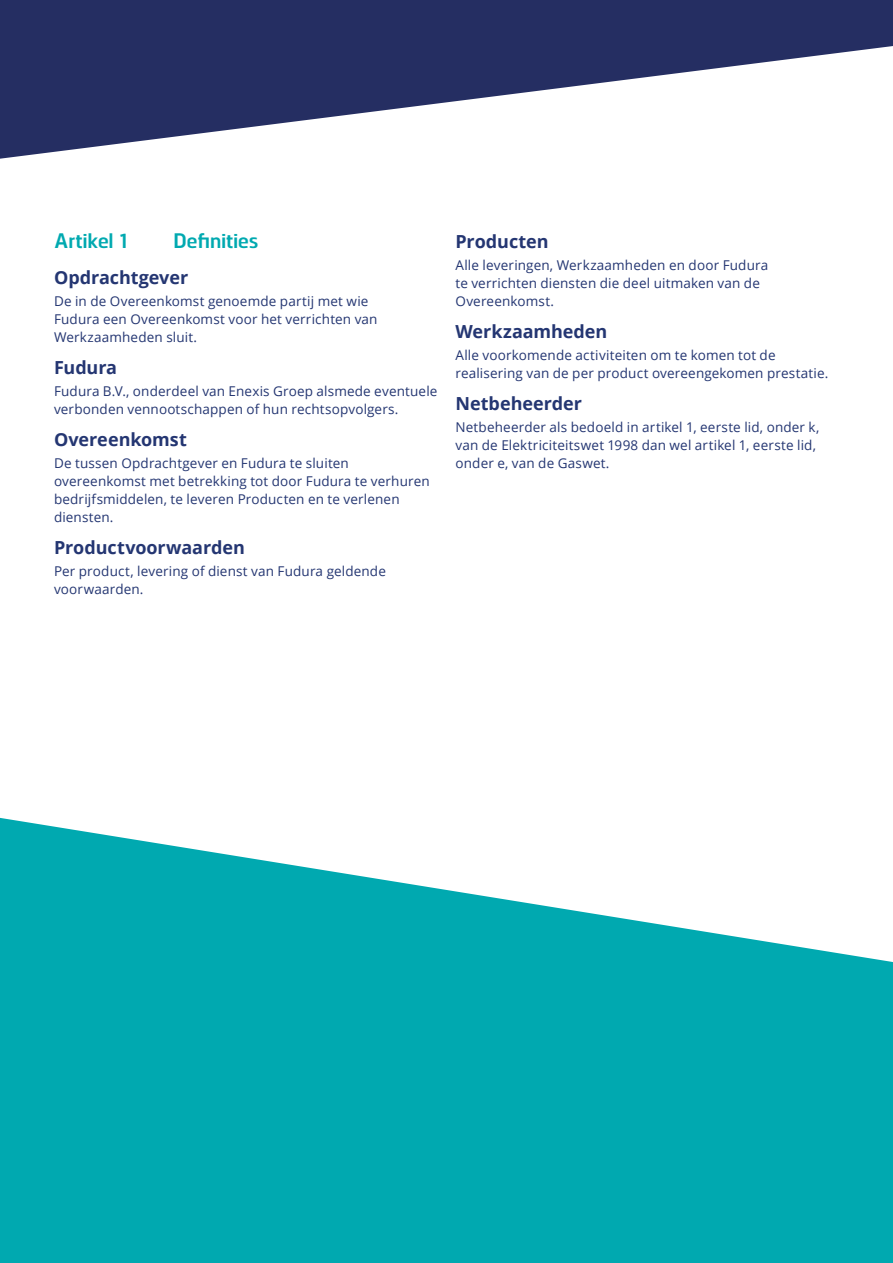
<style>
.page{position:relative;width:893px;height:1263px;background:#fff}
.page>*{position:absolute;margin:0;border:0;box-sizing:border-box;transform-origin:0 0}
.t1{font:700 21px "Norpeth";letter-spacing:-.005em;color:#00a9b0}
.t2{font:700 18px "Open Sans";letter-spacing:-.005em;color:#243672}
.t3{font:13.5px/18px "Open Sans";letter-spacing:.01em;color:#243672}
</style>
<div class="page">
<svg style="left:0;top:818px;width:893px;height:445px;fill:#00a9b0"></svg>
<svg style="left:0;top:0;width:893px;height:159px;fill:#252e62"></svg>
<h1 class="t1" style="left:54px;top:225px;width:75px">Artikel 1</h1>
<h1 class="t1" style="left:173px;top:225px;width:87px">Definities</h1>
<h2 class="t2" style="left:54px;top:264px;width:136px">Opdrachtgever</h2>
<p class="t3" style="left:54px;top:292px;width:325px">De in de Overeenkomst genoemde partij met wie<br>Fudura een Overeenkomst voor het verrichten van<br>Werkzaamheden sluit.</p>
<h2 class="t2" style="left:54px;top:354px;width:65px">Fudura</h2>
<p class="t3" style="left:54px;top:382px;width:385px">Fudura B.V., onderdeel van Enexis Groep alsmede eventuele verbonden vennootschappen of hun rechtsopvolgers.</p>
<h2 class="t2" style="left:54px;top:426px;width:134px">Overeenkomst</h2>
<p class="t3" style="left:54px;top:454px;width:377px">De tussen Opdrachtgever en Fudura te sluiten overeenkomst met betrekking tot door Fudura te verhuren bedrijfsmiddelen, te leveren Producten en te verlenen diensten.</p>
<h2 class="t2" style="left:54px;top:534px;width:192px">Productvoorwaarden</h2>
<p class="t3" style="left:54px;top:562px;width:333px">Per product, levering of dienst van Fudura geldende voorwaarden.</p>
<h2 class="t2" style="left:455px;top:228px;width:95px">Producten</h2>
<p class="t3" style="left:455px;top:256px;width:314px">Alle leveringen, Werkzaamheden en door Fudura te verrichten diensten die deel uitmaken van de<br>Overeenkomst.</p>
<h2 class="t2" style="left:455px;top:318px;width:153px">Werkzaamheden</h2>
<p class="t3" style="left:455px;top:346px;width:374px">Alle voorkomende activiteiten om te komen tot de realisering van de per product overeengekomen prestatie.</p>
<h2 class="t2" style="left:455px;top:390px;width:128px">Netbeheerder</h2>
<p class="t3" style="left:455px;top:418px;width:366px">Netbeheerder als bedoeld in artikel 1, eerste lid, onder k, van de Elektriciteitswet 1998 dan wel artikel 1, eerste lid, onder e, van de Gaswet.</p>
</div>
